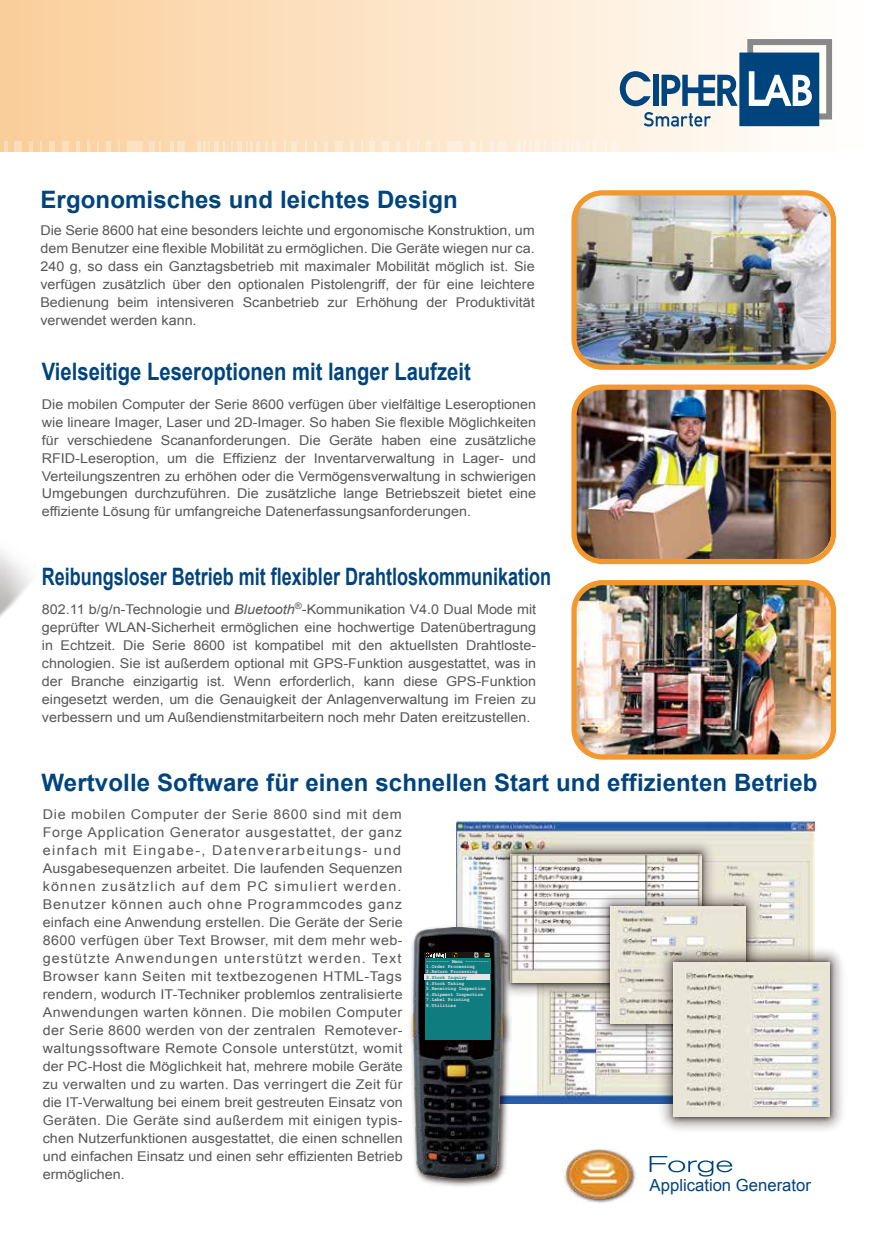
<style>
.page{position:relative;width:872px;height:1246px;background:#fff}
.page>*{position:absolute;margin:0;border:0;box-sizing:border-box;transform-origin:0 0}
.t1{font:700 24px "Arial";color:#00447d}
.t2{font:700 24px "Arial";color:#00447d;scale:.75 1}
.t3{font:700 24px "Arial";color:#00447d;scale:.84 1}
.t4{font:16.65px "Arial";color:#00447d}
.t5{font:13.5px/18px "Arial";letter-spacing:.02em;color:#595757;text-align:justify;scale:1.06 1}
.t6{font:700 5.25px/5.6px "Courier New";color:#fff;scale:.87 1}
.t7{font:700 5.25px "Courier New";color:#118c8e;scale:.87 1}
.t8{font:700 4.5px "Courier New";color:#fff;scale:.95 1}
.s1{font-style:italic}
.s2{font-size:5.25px}
</style>
<div class="page">
<div style="left:0;top:0;width:872px;height:152px;background:linear-gradient(to right,#face9a,#fff)"></div>
<div style="left:127px;top:141px;width:15px;height:11px;background:#fce2c2"></div>
<svg style="left:170px;top:141px;width:3px;height:11px"></svg>
<svg style="left:223px;top:141px;width:2px;height:11px"></svg>
<div style="left:214px;top:141px;width:5px;height:11px;background:#fce5c9"></div>
<div style="left:149px;top:141px;width:6px;height:11px;background:#fce2c4"></div>
<div style="left:177px;top:141px;width:8px;height:11px;background:#fce3c6"></div>
<hr style="left:197px;top:141px;width:4px;height:11px;background:#fce5c8">
<svg style="left:203px;top:141px;width:7px;height:11px"></svg>
<hr style="left:272px;top:141px;width:4px;height:11px;background:#fce7cd">
<svg style="left:231px;top:141px;width:2px;height:11px"></svg>
<div style="left:237px;top:141px;width:5px;height:11px;background:#fce5cb"></div>
<div style="left:291px;top:141px;width:5px;height:11px;background:#fce8cf"></div>
<svg style="left:265px;top:141px;width:3px;height:11px"></svg>
<svg style="left:246px;top:141px;width:13px;height:11px"></svg>
<div style="left:62px;top:141px;width:7px;height:11px;background:#fcdfbd"></div>
<hr style="left:29px;top:141px;width:4px;height:11px;background:#fbddb9">
<svg style="left:40px;top:141px;width:2px;height:11px"></svg>
<div style="left:49px;top:141px;width:6px;height:11px;background:#fbdebb"></div>
<div style="left:15px;top:141px;width:7px;height:11px;background:#fbddb8"></div>
<svg style="left:4px;top:141px;width:3px;height:11px"></svg>
<svg style="left:118px;top:141px;width:2px;height:11px"></svg>
<div style="left:106px;top:141px;width:5px;height:11px;background:#fce0c0"></div>
<hr style="left:76px;top:141px;width:4px;height:11px;background:#fcdfbd">
<svg style="left:97px;top:141px;width:2px;height:11px"></svg>
<svg style="left:87px;top:141px;width:3px;height:11px"></svg>
<div style="left:448px;top:141px;width:15px;height:11px;background:#fdefde"></div>
<hr style="left:490px;top:141px;width:4px;height:11px;background:#fdf0e0">
<svg style="left:480px;top:141px;width:2px;height:11px"></svg>
<div style="left:535px;top:141px;width:5px;height:11px;background:#fef2e4"></div>
<div style="left:470px;top:141px;width:6px;height:11px;background:#fdefde"></div>
<div style="left:498px;top:141px;width:7px;height:11px;background:#fdf0e0"></div>
<hr style="left:517px;top:141px;width:4px;height:11px;background:#fdf1e2">
<svg style="left:523px;top:141px;width:7px;height:11px"></svg>
<div style="left:557px;top:141px;width:5px;height:11px;background:#fef3e6"></div>
<div style="left:611px;top:141px;width:6px;height:11px;background:#fef5e9"></div>
<svg style="left:586px;top:141px;width:10px;height:11px"></svg>
<hr style="left:576px;top:141px;width:4px;height:11px;background:#fef3e7">
<svg style="left:567px;top:141px;width:7px;height:11px"></svg>
<div style="left:383px;top:141px;width:6px;height:11px;background:#fdecd7"></div>
<svg style="left:350px;top:141px;width:3px;height:11px"></svg>
<div style="left:370px;top:141px;width:5px;height:11px;background:#fdecd6"></div>
<div style="left:335px;top:141px;width:7px;height:11px;background:#fcead3"></div>
<hr style="left:324px;top:141px;width:4px;height:11px;background:#fce9d2">
<svg style="left:305px;top:141px;width:2px;height:11px"></svg>
<svg style="left:314px;top:141px;width:3px;height:11px"></svg>
<svg style="left:438px;top:141px;width:2px;height:11px"></svg>
<div style="left:426px;top:141px;width:5px;height:11px;background:#fdeedb"></div>
<hr style="left:396px;top:141px;width:4px;height:11px;background:#fdecd8">
<svg style="left:417px;top:141px;width:2px;height:11px"></svg>
<svg style="left:407px;top:141px;width:3px;height:11px"></svg>
<svg style="left:620px;top:38px;width:213px;height:89px"></svg>
<img style="left:0;top:550px;width:31px;height:67px">
<img style="left:577px;top:196px;width:253px;height:168px">
<div style="left:571px;top:190px;width:265px;height:180px;border:5px solid #f3982d;border-radius:28px"></div>
<img style="left:577px;top:390px;width:253px;height:168px">
<div style="left:571px;top:384px;width:265px;height:180px;border:5px solid #f3982d;border-radius:28px"></div>
<img style="left:577px;top:586px;width:253px;height:168px">
<div style="left:571px;top:580px;width:265px;height:180px;border:5px solid #f3982d;border-radius:28px"></div>
<img style="left:456px;top:821px;width:285px;height:91px">
<img style="left:499px;top:851px;width:316px;height:253px">
<img style="left:554px;top:900px;width:289px;height:277px">
<img style="left:674px;top:962px;width:155px;height:154px">
<img style="left:410px;top:912px;width:114px;height:275px">
<img style="left:412px;top:928px;width:90px;height:250px">
<svg style="left:425px;top:952px;width:65px;height:6px"></svg>
<div style="left:425px;top:958px;width:65px;height:81px;background:#0f7d7f"></div>
<div style="left:425px;top:974px;width:65px;height:6px;background:#e5e5e5"></div>
<svg style="left:474px;top:953px;width:4px;height:4px"></svg>
<svg style="left:426px;top:952px;width:20px;height:5px"></svg>
<svg style="left:453px;top:953px;width:4px;height:4px"></svg>
<svg style="left:649px;top:1156px;width:83px;height:20px"></svg>
<img style="left:554px;top:1134px;width:92px;height:69px">
<h1 class="t1" style="left:40px;top:183px;width:419px">Ergonomisches und leichtes Design</h1>
<p class="t5" style="left:40px;top:221px;width:468px">Die Serie 8600 hat eine besonders leichte und ergonomische Konstruktion, um dem Benutzer eine flexible Mobilität zu ermöglichen. Die Geräte wiegen nur ca.<br>240 g, so dass ein Ganztagsbetrieb mit maximaler Mobilität möglich ist. Sie verfügen zusätzlich über den optionalen Pistolengriff, der für eine leichtere Bedienung beim intensiveren Scanbetrieb zur Erhöhung der Produktivität verwendet werden kann.</p>
<h1 class="t3" style="left:42px;top:356px;width:512px">Vielseitige Leseroptionen mit langer Laufzeit</h1>
<p class="t5" style="left:42px;top:395px;width:468px">Die mobilen Computer der Serie 8600 verfügen über vielfältige Leseroptionen wie lineare Imager, Laser und 2D-Imager. So haben Sie flexible Möglichkeiten für verschiedene Scananforderungen. Die Geräte haben eine zusätzliche RFID-Leseroption, um die Effizienz der Inventarverwaltung in Lager- und Verteilungszentren zu erhöhen oder die Vermögensverwaltung in schwierigen Umgebungen durchzuführen. Die zusätzliche lange Betriebszeit bietet eine effiziente Lösung für umfangreiche Datenerfassungsanforderungen.</p>
<h1 class="t2" style="left:42px;top:560px;width:680px">Reibungsloser Betrieb mit flexibler Drahtloskommunikation</h1>
<p class="t5" style="left:42px;top:600px;width:468px">802.11 b/g/n-Technologie und <span class="s1">Bluetooth</span><sup>®</sup>-Kommunikation V4.0 Dual Mode mit geprüfter WLAN-Sicherheit ermöglichen eine hochwertige Datenübertragung in Echtzeit. Die Serie 8600 ist kompatibel mit den aktuellsten Drahtloste&shy;chnologien. Sie ist außerdem optional mit GPS-Funktion ausgestattet, was in der Branche einzigartig ist. Wenn erforderlich, kann diese GPS-Funktion eingesetzt werden, um die Genauigkeit der Anlagenverwaltung im Freien zu verbessern und um Außendienstmitarbeitern noch mehr Daten ereitzustellen.</p>
<h1 class="t1" style="left:42px;top:766px;width:777px">Wertvolle Software für einen schnellen Start und effizienten Betrieb</h1>
<p class="t5" style="left:43px;top:805px;width:341px;text-align:left">Die mobilen Computer der Serie 8600 sind mit dem Forge Application Generator ausgestattet, der ganz einfach mit Eingabe-, Datenverarbeitungs- und Ausgabesequenzen arbeitet. Die laufenden Sequenzen können zusätzlich auf dem PC simuliert werden.<br>Benutzer können auch ohne Programmcodes ganz einfach eine Anwendung erstellen. Die Geräte der Serie 8600 verfügen über Text Browser, mit dem mehr web&shy;gestützte Anwendungen unterstützt werden. Text Browser kann Seiten mit textbezogenen HTML-Tags rendern, wodurch IT-Techniker problemlos zentralisierte Anwendungen warten können. Die mobilen Computer der Serie 8600 werden von der zentralen Remotever&shy;waltungssoftware Remote Console unterstützt, womit der PC-Host die Möglichkeit hat, mehrere mobile Geräte zu verwalten und zu warten. Das verringert die Zeit für die IT-Verwaltung bei einem breit gestreuten Einsatz von Geräten. Die Geräte sind außerdem mit einigen typis&shy;chen Nutzerfunktionen ausgestattet, die einen schnellen und einfachen Einsatz und einen sehr effizienten Betrieb ermöglichen.</p>
<p class="t8" style="left:426px;top:958px;width:68px">--------- <span class="s2">Menu</span> ---------</p>
<p class="t6" style="left:426px;top:963px;width:61px">1.Order Processing<br>2.Return Processing</p>
<p class="t6" style="left:426px;top:980px;width:70px;line-height:5.1px">4.Stock Taking<br>5.Receiving Inspection</p>
<p class="t6" style="left:426px;top:991px;width:67px">6.Shipment Inspection<br>7.Label Printing<br>8.Utilities</p>
<p class="t7" style="left:426px;top:974px;width:48px">3.Stock Inquiry</p>
<p class="t4" style="left:650px;top:1174px;width:163px">Application Generator</p>
</div>
